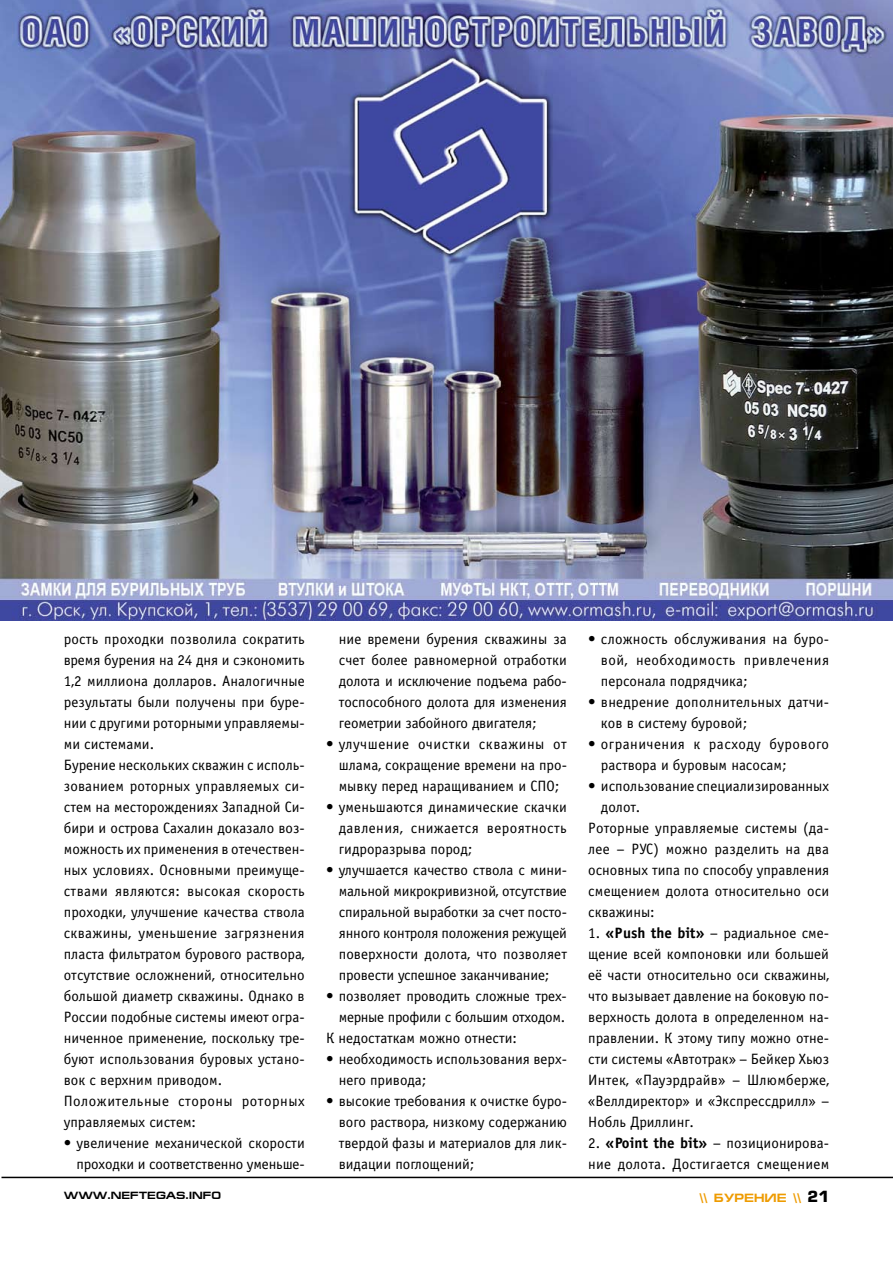
<style>
.page{position:relative;width:893px;height:1263px;background:#fff}
.page>*{position:absolute;margin:0;border:0;box-sizing:border-box;transform-origin:0 0}
.t1{font:15px/21px "Officina Sans C";color:#000;text-align:justify}
.t2{font:15px/21px "Officina Sans C";letter-spacing:.03em;color:#000}
.t3{font:15px "Officina Sans C";letter-spacing:-.02em;color:#000}
.t4{font:700 12px "Europe Ext";color:#ee9b00}
.t5{font:700 10.5px "Europe Ext";color:#000}
.s1{font-weight:700}
.s2{font-family:"Europe";font-size:15px;color:#000}
</style>
<div class="page">
<hr style="left:2px;top:1177px;width:891px;height:1px;background:#000">
<img style="left:0;top:0;width:893px;height:621px">
<p class="t1" style="left:64px;top:629px;width:243px;text-align:left">рость проходки позволила сократить время бурения на 24 дня и сэкономить 1,2 миллиона долларов. Аналогичные результаты были получены при буре&shy;нии с другими роторными управляемы&shy;ми системами.<br>Бурение нескольких скважин с исполь&shy;зованием роторных управляемых си&shy;стем на месторождениях Западной Си&shy;бири и острова Сахалин доказало воз&shy;можность их применения в отечествен&shy;ных условиях. Основными преимуще&shy;ствами являются: высокая скорость проходки, улучшение качества ствола скважины, уменьшение загрязнения пласта фильтратом бурового раствора, отсутствие осложнений, относительно большой диаметр скважины. Однако в России подобные системы имеют огра&shy;ниченное применение, поскольку тре&shy;буют использования буровых устано&shy;вок с верхним приводом.<br>Положительные стороны роторных управляемых систем:</p>
<p class="t1" style="left:64px;top:1133px;width:243px;text-align:right">• увеличение механической скорости проходки и соответственно уменьше-</p>
<p class="t1" style="left:339px;top:629px;width:230px">ние времени бурения скважины за счет более равномерной отработки долота и исключение подъема рабо&shy;тоспособного долота для изменения геометрии забойного двигателя;</p>
<p class="t1" style="left:339px;top:734px;width:230px;text-indent:-13px">• улучшение очистки скважины от шлама, сокращение времени на про&shy;мывку перед наращиванием и СПО;</p>
<p class="t1" style="left:339px;top:797px;width:230px;text-indent:-13px">• уменьшаются динамические скачки давления, снижается вероятность гидроразрыва пород;</p>
<p class="t1" style="left:339px;top:860px;width:230px;text-indent:-13px">• улучшается качество ствола с мини&shy;мальной микрокривизной, отсутствие спиральной выработки за счет посто&shy;янного контроля положения режущей поверхности долота, что позволяет провести успешное заканчивание;</p>
<p class="t1" style="left:326px;top:986px;width:242px">• позволяет проводить сложные трех-</p>
<p class="t3" style="left:339px;top:1009px;width:228px">мерные профили с большим отходом.</p>
<p class="t1" style="left:326px;top:1028px;width:192px">К недостаткам можно отнести:</p>
<p class="t1" style="left:339px;top:1049px;width:230px;text-indent:-13px">• необходимость использования верх&shy;него привода;</p>
<p class="t1" style="left:339px;top:1091px;width:230px;text-indent:-13px">• высокие требования к очистке буро&shy;вого раствора, низкому содержанию твердой фазы и материалов для лик&shy;видации поглощений;</p>
<p class="t1" style="left:601px;top:629px;width:230px;text-indent:-13px">• сложность обслуживания на буро&shy;вой, необходимость привлечения персонала подрядчика;</p>
<p class="t1" style="left:601px;top:692px;width:230px;text-indent:-13px">• внедрение дополнительных датчи&shy;ков в систему буровой;</p>
<p class="t2" style="left:601px;top:734px;width:230px;text-indent:-13px">• ограничения к расходу бурового раствора и буровым насосам;</p>
<p class="t1" style="left:588px;top:776px;width:242px">• использование специализированных</p>
<p class="t1" style="left:601px;top:797px;width:41px">долот.</p>
<p class="t1" style="left:588px;top:818px;width:242px">Роторные управляемые системы (да-</p>
<p class="t1" style="left:588px;top:839px;width:242px">лее – РУС) можно разделить на два</p>
<p class="t1" style="left:588px;top:860px;width:242px">основных типа по способу управления</p>
<p class="t1" style="left:588px;top:881px;width:242px">смещением долота относительно оси</p>
<p class="t1" style="left:588px;top:902px;width:68px">скважины:</p>
<p class="t1" style="left:588px;top:923px;width:243px">1. <span class="s1">«Push the bit»</span> – радиальное сме&shy;щение всей компоновки или большей её части относительно оси скважины, что вызывает давление на боковую по&shy;верхность долота в определенном на&shy;правлении. К этому типу можно отне&shy;сти системы «Автотрак» – Бейкер Хьюз Интек, «Пауэрдрайв» – Шлюмберже, «Веллдиректор» и «Экспрессдрилл» – Нобль Дриллинг.</p>
<p class="t1" style="left:588px;top:1133px;width:243px">2. <span class="s1">«Point the bit»</span> – позиционирова&shy;ние долота. Достигается смещением</p>
<p class="t5" style="left:64px;top:1189px;width:159px">WWW.NEFTEGAS.INFO</p>
<p class="t4" style="left:699px;top:1191px;width:131px">\\ Бурение \\ <span class="s2">21</span></p>
</div>
